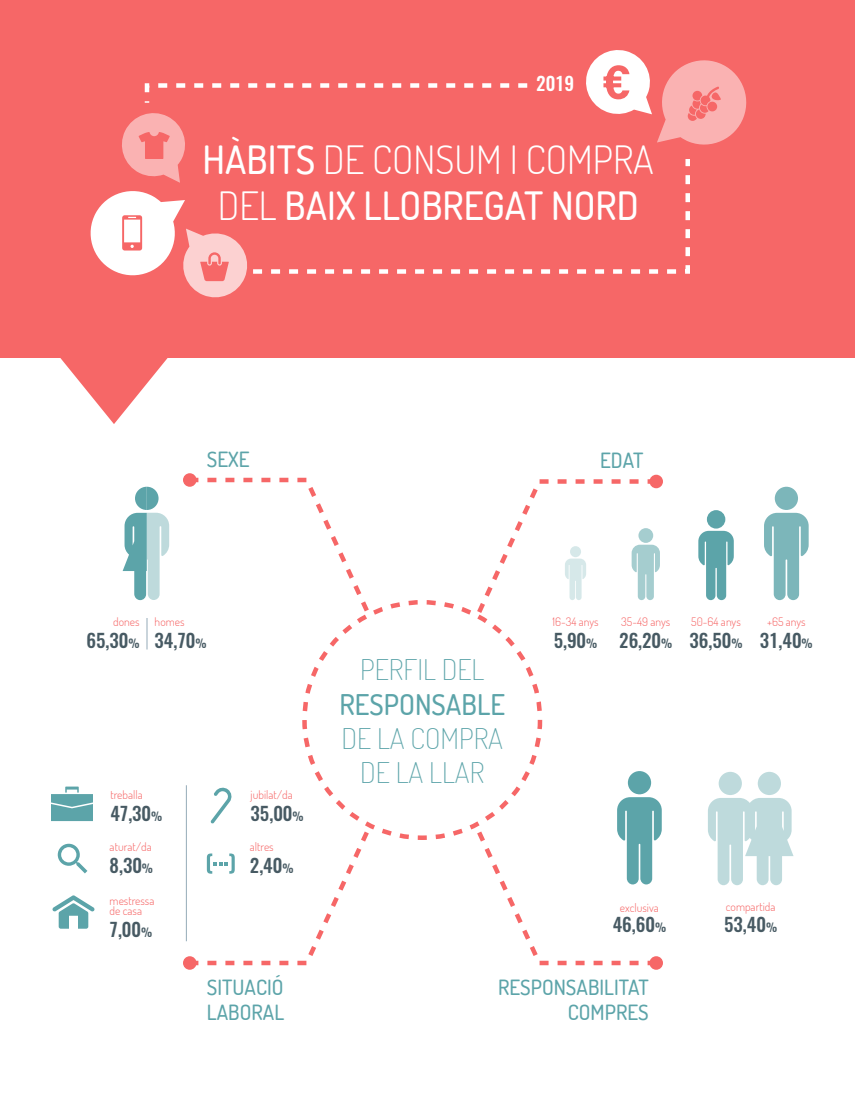
<style>
.page{position:relative;width:855px;height:1107px;background:#fff}
.page>*{position:absolute;margin:0;border:0;box-sizing:border-box;transform-origin:0 0}
.t1{font:500 39px/46.8px "Dosis";color:#fff;text-align:center}
.t2{font:200 28.5px/34.2px "Dosis";color:#5ca4a9;text-align:center}
.t3{font:500 28.5px "Dosis";color:#5ca4a9}
.t4{font:500 21px/25.2px "Dosis";color:#5ca4a9}
.t5{font:500 18.67px "Oswald";color:#475a63}
.t6{font:500 18.67px "Oswald";color:#fff}
.t7{font:300 11.7px/9.8px "Dosis";color:#f66767}
.s1{font-weight:300}
.s2{font-size:11.7px}
</style>
<div class="page">
<div style="left:0;top:0;width:855px;height:358px;background:#f66767"></div>
<svg style="left:51px;top:787px;width:42px;height:34px"></svg>
<svg style="left:185px;top:477px;width:190px;height:144px"></svg>
<div style="left:183px;top:473px;width:14px;height:14px;background:#f66767;border-radius:50%"></div>
<div style="left:649px;top:475px;width:14px;height:13px;background:#f66767;border-radius:50%"></div>
<svg style="left:764px;top:513px;width:45px;height:87px"></svg>
<div style="left:775px;top:487px;width:23px;height:23px;background:#7cb6ba;border-radius:50%"></div>
<svg style="left:698px;top:531px;width:36px;height:69px"></svg>
<div style="left:707px;top:510px;width:18px;height:19px;background:#5ca4a9;border-radius:50%"></div>
<svg style="left:477px;top:477px;width:184px;height:145px"></svg>
<div style="left:570px;top:546px;width:11px;height:11px;background:#d6e8e9;border-radius:50%"></div>
<svg style="left:123px;top:487px;width:46px;height:114px"></svg>
<hr style="left:147px;top:618px;width:1px;height:32px;background:#95abb8">
<svg style="left:58px;top:844px;width:29px;height:29px"></svg>
<div style="left:183px;top:956px;width:14px;height:14px;background:#f66767;border-radius:50%"></div>
<svg style="left:52px;top:895px;width:43px;height:34px"></svg>
<svg style="left:185px;top:787px;width:190px;height:181px"></svg>
<hr style="left:186px;top:785px;width:1px;height:156px;background:#95abb8">
<svg style="left:649px;top:956px;width:14px;height:14px"></svg>
<svg style="left:471px;top:797px;width:191px;height:171px"></svg>
<div style="left:628px;top:771px;width:23px;height:23px;background:#5ca4a9;border-radius:50%"></div>
<div style="left:758px;top:772px;width:23px;height:23px;background:#bedadc;border-radius:50%"></div>
<svg style="left:708px;top:798px;width:86px;height:87px"></svg>
<div style="left:719px;top:772px;width:23px;height:23px;background:#bedadc;border-radius:50%"></div>
<svg style="left:586px;top:50px;width:160px;height:95px"></svg>
<svg style="left:60px;top:113px;width:187px;height:311px"></svg>
<svg style="left:144px;top:83px;width:384px;height:20px"></svg>
<svg style="left:253px;top:159px;width:437px;height:115px"></svg>
<h3 class="t6" style="left:536px;top:73px;width:39px">2019</h3>
<h1 class="t1" style="left:203px;top:135px;width:453px">HÀBITS <span class="s1">DE CONSUM I COMPRA<br>DEL</span> BAIX LLOBREGAT NORD</h1>
<h3 class="t4" style="left:207px;top:446px;width:44px">SEXE</h3>
<h3 class="t4" style="left:600px;top:447px;width:45px">EDAT</h3>
<p class="t7" style="left:113px;top:617px;width:28px">dones</p>
<h3 class="t5" style="left:87px;top:631px;width:54px">65,30<span class="s2">%</span></h3>
<p class="t7" style="left:155px;top:617px;width:31px">homes</p>
<h3 class="t5" style="left:155px;top:631px;width:53px">34,70<span class="s2">%</span></h3>
<p class="t7" style="left:110px;top:789px;width:34px">treballa</p>
<h3 class="t5" style="left:110px;top:803px;width:53px">47,30<span class="s2">%</span></h3>
<p class="t7" style="left:110px;top:841px;width:44px">aturat/da</p>
<h3 class="t5" style="left:110px;top:855px;width:45px">8,30<span class="s2">%</span></h3>
<p class="t7" style="left:110px;top:896px;width:46px">mestressa de casa</p>
<h3 class="t5" style="left:110px;top:920px;width:44px">7,00<span class="s2">%</span></h3>
<p class="t7" style="left:251px;top:789px;width:44px">jubilat/da</p>
<h3 class="t5" style="left:251px;top:803px;width:54px">35,00<span class="s2">%</span></h3>
<p class="t7" style="left:250px;top:841px;width:25px">altres</p>
<h3 class="t5" style="left:250px;top:855px;width:45px">2,40<span class="s2">%</span></h3>
<h3 class="t4" style="left:207px;top:974px;width:79px">SITUACIÓ<br>LABORAL</h3>
<h2 class="t2" style="left:360px;top:652px;width:126px">PERFIL DEL</h2>
<h2 class="t3" style="left:339px;top:686px;width:167px">RESPONSABLE</h2>
<h2 class="t2" style="left:341px;top:721px;width:163px">DE LA COMPRA<br>DE LA LLAR</h2>
<p class="t7" style="left:552px;top:617px;width:48px">16-34 anys</p>
<h3 class="t5" style="left:554px;top:631px;width:45px">5,90<span class="s2">%</span></h3>
<p class="t7" style="left:621px;top:617px;width:50px">35-49 anys</p>
<h3 class="t5" style="left:619px;top:631px;width:55px">26,20<span class="s2">%</span></h3>
<p class="t7" style="left:691px;top:617px;width:51px">50-64 anys</p>
<h3 class="t5" style="left:690px;top:631px;width:54px">36,50<span class="s2">%</span></h3>
<p class="t7" style="left:767px;top:617px;width:40px">+65 anys</p>
<h3 class="t5" style="left:760px;top:631px;width:54px">31,40<span class="s2">%</span></h3>
<p class="t7" style="left:620px;top:902px;width:40px">exclusiva</p>
<h3 class="t5" style="left:613px;top:915px;width:55px">46,60<span class="s2">%</span></h3>
<h3 class="t4" style="left:498px;top:974px;width:152px;text-align:right">RESPONSABILITAT<br>COMPRES</h3>
<p class="t7" style="left:726px;top:901px;width:51px">compartida</p>
<h3 class="t5" style="left:724px;top:915px;width:54px">53,40<span class="s2">%</span></h3>
</div>
